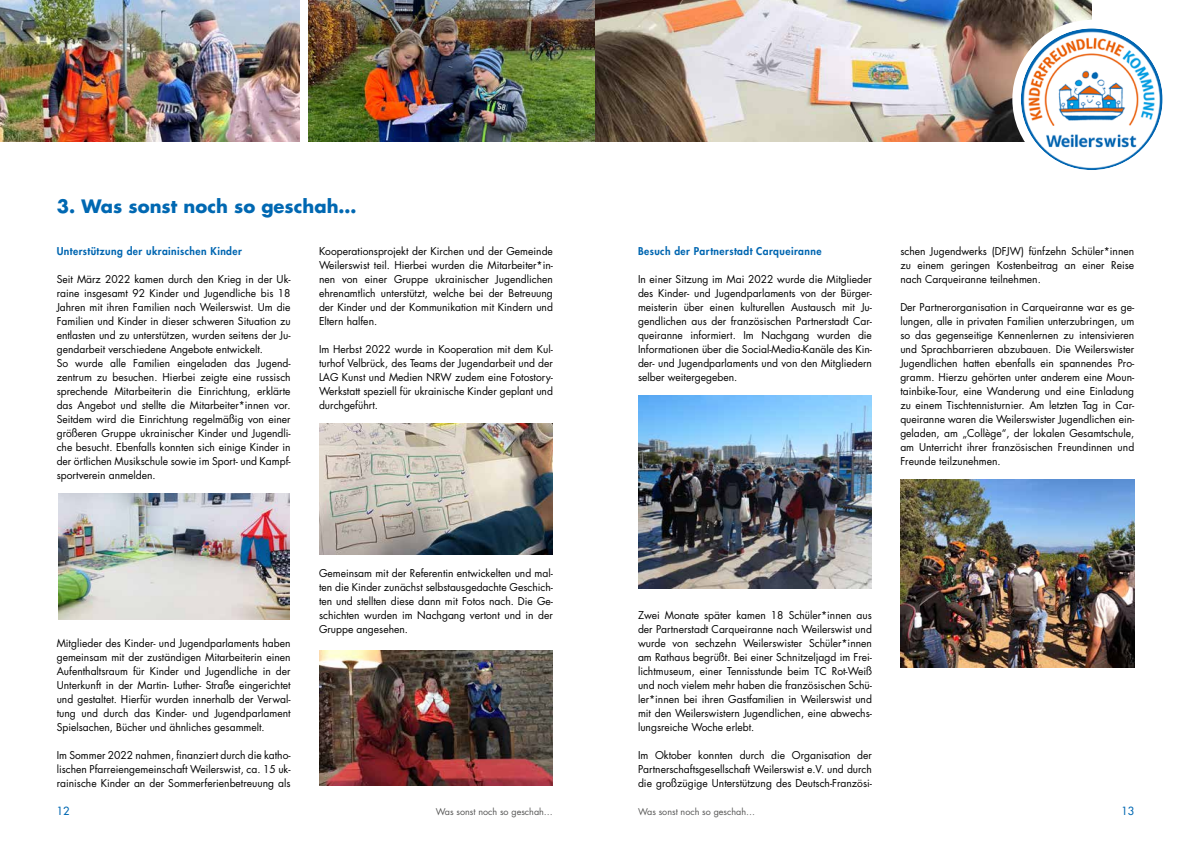
<style>
.page{position:relative;width:1191px;height:842px;background:#fff}
.page>*{position:absolute;margin:0;border:0;box-sizing:border-box;transform-origin:0 0}
.t1{font:700 18px "Futura LT";color:#0068b2}
.t2{font:11px "Futura LT";color:#0068b2}
.t3{font:10.5px/14px "Futura LT";color:#000;text-align:justify}
.t4{font:800 10.5px "Futura LT";letter-spacing:.04em;color:#0066b1}
.t5{font:9px "Futura LT";color:#565655}
</style>
<div class="page">
<img style="left:0;top:0;width:299px;height:142px">
<img style="left:308px;top:0;width:287px;height:142px">
<img style="left:595px;top:0;width:496px;height:142px">
<img style="left:58px;top:493px;width:231px;height:126px">
<img style="left:638px;top:396px;width:234px;height:192px">
<img style="left:900px;top:479px;width:234px;height:189px">
<img style="left:319px;top:423px;width:234px;height:131px">
<img style="left:319px;top:651px;width:234px;height:134px">
<div style="left:1016px;top:24px;width:150px;height:150px;background:#fff;border-radius:50%"></div>
<img style="left:1020px;top:28px;width:142px;height:142px;border-radius:71px">
<div style="left:1012px;top:20px;width:159px;height:159px;border:9px solid #fff;border-radius:50%"></div>
<h1 class="t1" style="left:57px;top:194px;width:301px">3. Was sonst noch so geschah…</h1>
<p class="t4" style="left:57px;top:244px;width:187px">Unterstützung der ukrainischen Kinder</p>
<p class="t3" style="left:57px;top:272px;width:235px;text-align:left">Seit März 2022 kamen durch den Krieg in der Uk&shy;raine insgesamt 92 Kinder und Jugendliche bis 18<br>Jahren mit ihren Familien nach Weilerswist. Um die Familien und Kinder in dieser schweren Situation zu entlasten und zu unterstützen, wurden seitens der Ju&shy;gendarbeit verschiedene Angebote entwickelt.<br>So wurde alle Familien eingeladen das Jugend&shy;zentrum zu besuchen. Hierbei zeigte eine russisch sprechende Mitarbeiterin die Einrichtung, erklärte das Angebot und stellte die Mitarbeiter*innen vor.<br>Seitdem wird die Einrichtung regelmäßig von einer größeren Gruppe ukrainischer Kinder und Jugendli&shy;che besucht. Ebenfalls konnten sich einige Kinder in der örtlichen Musikschule sowie im Sport- und Kampf&shy;sportverein anmelden.</p>
<p class="t3" style="left:319px;top:244px;width:235px">Kooperationsprojekt der Kirchen und der Gemeinde Weilerswist teil. Hierbei wurden die Mitarbeiter*in&shy;nen von einer Gruppe ukrainischer Jugendlichen ehrenamtlich unterstützt, welche bei der Betreuung der Kinder und der Kommunikation mit Kindern und Eltern halfen.</p>
<p class="t3" style="left:319px;top:342px;width:235px">Im Herbst 2022 wurde in Kooperation mit dem Kul&shy;turhof Velbrück, des Teams der Jugendarbeit und der LAG Kunst und Medien NRW zudem eine Fotostory-Werkstatt speziell für ukrainische Kinder geplant und durchgeführt.</p>
<p class="t3" style="left:57px;top:636px;width:235px">Mitglieder des Kinder- und Jugendparlaments haben gemeinsam mit der zuständigen Mitarbeiterin einen Aufenthaltsraum für Kinder und Jugendliche in der Unterkunft in der Martin- Luther- Straße eingerichtet und gestaltet. Hierfür wurden innerhalb der Verwal&shy;tung und durch das Kinder- und Jugendparlament Spielsachen, Bücher und ähnliches gesammelt.</p>
<p class="t3" style="left:57px;top:748px;width:235px">Im Sommer 2022 nahmen, finanziert durch die katho&shy;lischen Pfarreiengemeinschaft Weilerswist, ca. 15 uk&shy;rainische Kinder an der Sommerferienbetreuung als</p>
<p class="t3" style="left:319px;top:566px;width:235px">Gemeinsam mit der Referentin entwickelten und mal&shy;ten die Kinder zunächst selbstausgedachte Geschich&shy;ten und stellten diese dann mit Fotos nach. Die Ge&shy;schichten wurden im Nachgang vertont und in der Gruppe angesehen.</p>
<p class="t4" style="left:638px;top:244px;width:185px">Besuch der Partnerstadt Carqueiranne</p>
<p class="t3" style="left:638px;top:272px;width:235px">In einer Sitzung im Mai 2022 wurde die Mitglieder des Kinder- und Jugendparlaments von der Bürger&shy;meisterin über einen kulturellen Austausch mit Ju&shy;gendlichen aus der französischen Partnerstadt Car&shy;queiranne informiert. Im Nachgang wurden die Informationen über die Social-Media-Kanäle des Kin&shy;der- und Jugendparlaments und von den Mitgliedern selber weitergegeben.</p>
<p class="t3" style="left:900px;top:244px;width:235px">schen Jugendwerks (DFJW) fünfzehn Schüler*innen zu einem geringen Kostenbeitrag an einer Reise nach Carqueiranne teilnehmen.</p>
<p class="t3" style="left:900px;top:300px;width:235px">Der Partnerorganisation in Carqueiranne war es ge&shy;lungen, alle in privaten Familien unterzubringen, um so das gegenseitige Kennenlernen zu intensivieren und Sprachbarrieren abzubauen. Die Weilerswister Jugendlichen hatten ebenfalls ein spannendes Pro&shy;gramm. Hierzu gehörten unter anderem eine Moun&shy;tainbike-Tour, eine Wanderung und eine Einladung zu einem Tischtennisturnier. Am letzten Tag in Car&shy;queiranne waren die Weilerswister Jugendlichen ein&shy;geladen, am „Collège“, der lokalen Gesamtschule, am Unterricht ihrer französischen Freundinnen und Freunde teilzunehmen.</p>
<p class="t3" style="left:638px;top:608px;width:235px">Zwei Monate später kamen 18 Schüler*innen aus der Partnerstadt Carqueiranne nach Weilerswist und wurde von sechzehn Weilerswister Schüler*innen am Rathaus begrüßt. Bei einer Schnitzeljagd im Frei&shy;lichtmuseum, einer Tennisstunde beim TC Rot-Weiß und noch vielem mehr haben die französischen Schü&shy;ler*innen bei ihren Gastfamilien in Weilerswist und mit den Weilerswistern Jugendlichen, eine abwechs&shy;lungsreiche Woche erlebt.</p>
<p class="t3" style="left:638px;top:748px;width:235px">Im Oktober konnten durch die Organisation der Partnerschaftsgesellschaft Weilerswist e.V. und durch die großzügige Unterstützung des Deutsch-Französi-</p>
<p class="t2" style="left:57px;top:804px;width:14px">12</p>
<p class="t2" style="left:1121px;top:804px;width:14px">13</p>
<p class="t5" style="left:436px;top:806px;width:119px">Was sonst noch so geschah…</p>
<p class="t5" style="left:638px;top:806px;width:119px">Was sonst noch so geschah…</p>
</div>
